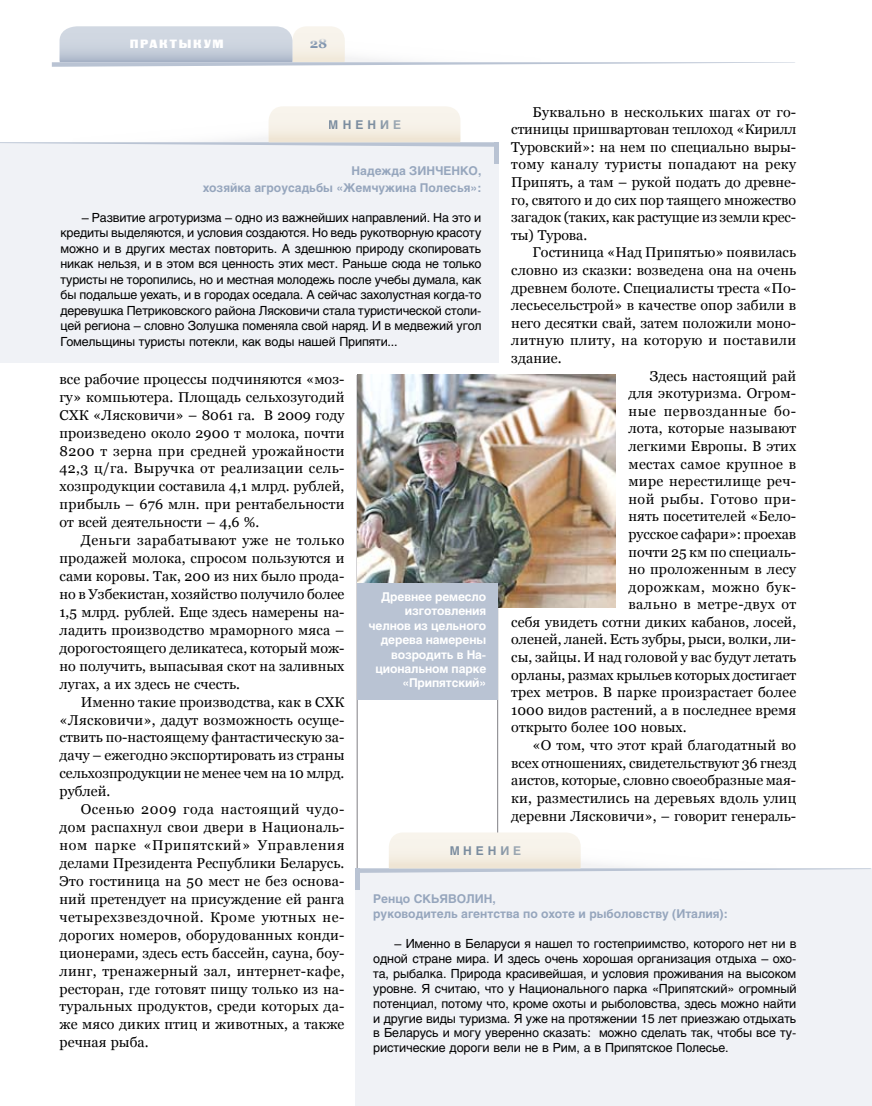
<style>
.page{position:relative;width:872px;height:1106px;background:#fff}
.page>*{position:absolute;margin:0;border:0;box-sizing:border-box;transform-origin:0 0}
.t1{font:14.25px/18px "Georgia";letter-spacing:.005em;color:#000;text-align:justify}
.t2{font:14.25px "Georgia";letter-spacing:.03em;color:#000}
.t3{font:14.25px "Georgia";letter-spacing:.025em;color:#000}
.t4{font:14.25px "Georgia";letter-spacing:.035em;color:#000}
.t5{font:14.25px "Georgia";letter-spacing:.045em;color:#000}
.t6{font:14.25px "Georgia";letter-spacing:.04em;color:#000}
.t7{font:700 13.5px "Georgia";color:#8095af}
.t8{font:12.45px/15.5px "Helios";letter-spacing:-.01em;color:#000;text-align:justify}
.t9{font:700 12px/16.2px "Helios";color:#96a6bd;text-align:right}
.t10{font:700 12px/14.4px "Helios";letter-spacing:-.01em;color:#fff;text-align:right}
.t11{font:700 12px "Helios";letter-spacing:.325em;color:#8095af}
.t12{font:12px "Black Grotesk C";letter-spacing:.15em;color:#fff}
</style>
<div class="page">
<svg style="left:52px;top:26px;width:743px;height:41px"></svg>
<hr style="left:357px;top:375px;width:1px;height:672px;background:#818084">
<hr style="left:497px;top:560px;width:1px;height:488px;background:#818084">
<div style="left:0;top:143px;width:498px;height:219px;background:#f0f2f6"></div>
<hr style="left:494px;top:142px;width:4px;height:22px;background:#b9c3d3">
<svg style="left:0;top:106px;width:494px;height:41px"></svg>
<div style="left:356px;top:868px;width:516px;height:238px;background:#f0f2f6"></div>
<hr style="left:356px;top:868px;width:4px;height:21px;background:#b9c3d3">
<svg style="left:356px;top:832px;width:515px;height:41px"></svg>
<img style="left:357px;top:375px;width:258px;height:232px">
<div style="left:357px;top:583px;width:140px;height:116px;background:#b9c3d3"></div>
<p class="t12" style="left:130px;top:36px;width:96px">практыкум</p>
<p class="t7" style="left:309px;top:35px;width:19px">28</p>
<p class="t1" style="left:511px;top:103px;width:286px;line-height:17.5px;text-indent:21px">Буквально в нескольких шагах от го&shy;стиницы пришвартован теплоход «Кирилл Туровский»: на нем по специально выры&shy;тому каналу туристы попадают на реку Припять, а там – рукой подать до древне&shy;го, святого и до сих пор таящего множество загадок (таких, как растущие из земли крес&shy;ты) Турова.</p>
<p class="t1" style="left:532px;top:243px;width:265px">Гостиница «Над Припятью» появилась</p>
<p class="t1" style="left:511px;top:261px;width:286px">словно из сказки: возведена она на очень</p>
<p class="t1" style="left:511px;top:279px;width:286px">древнем болоте. Специалисты треста «По-</p>
<p class="t1" style="left:511px;top:296px;width:286px">лесьесельстрой» в качестве опор забили в</p>
<p class="t1" style="left:511px;top:314px;width:286px">него десятки свай, затем положили моно-</p>
<p class="t2" style="left:511px;top:332px;width:286px">литную плиту, на которую и поставили</p>
<p class="t1" style="left:511px;top:349px;width:52px">здание.</p>
<p class="t1" style="left:649px;top:366px;width:148px">Здесь настоящий рай</p>
<p class="t1" style="left:628px;top:384px;width:169px">для экотуризма. Огром-</p>
<p class="t5" style="left:628px;top:403px;width:169px">ные первозданные бо-</p>
<p class="t1" style="left:628px;top:419px;width:169px">лота, которые называют</p>
<p class="t1" style="left:628px;top:437px;width:169px">легкими Европы. В этих</p>
<p class="t3" style="left:628px;top:455px;width:169px">местах самое крупное в</p>
<p class="t3" style="left:628px;top:473px;width:169px">мире нерестилище реч-</p>
<p class="t2" style="left:628px;top:491px;width:169px">ной рыбы. Готово при-</p>
<p class="t1" style="left:628px;top:507px;width:169px">нять посетителей «Бело-</p>
<p class="t1" style="left:628px;top:525px;width:169px">русское сафари»: проехав</p>
<p class="t1" style="left:628px;top:542px;width:169px">почти 25 км по специаль-</p>
<p class="t1" style="left:628px;top:560px;width:169px">но проложенным в лесу</p>
<p class="t6" style="left:628px;top:578px;width:169px">дорожкам, можно бук-</p>
<p class="t4" style="left:628px;top:596px;width:169px">вально в метре-двух от</p>
<p class="t1" style="left:511px;top:613px;width:286px">себя увидеть сотни диких кабанов, лосей,</p>
<p class="t1" style="left:511px;top:630px;width:286px">оленей, ланей. Есть зубры, рыси, волки, ли-</p>
<p class="t1" style="left:511px;top:648px;width:286px">сы, зайцы. И над головой у вас будут летать</p>
<p class="t1" style="left:511px;top:665px;width:286px">орланы, размах крыльев которых достигает</p>
<p class="t1" style="left:511px;top:683px;width:286px">трех метров. В парке произрастает более</p>
<p class="t1" style="left:511px;top:701px;width:286px">1000 видов растений, а в последнее время</p>
<p class="t1" style="left:511px;top:718px;width:177px">открыто более 100 новых.</p>
<p class="t1" style="left:532px;top:736px;width:265px">«О том, что этот край благодатный во</p>
<p class="t1" style="left:511px;top:753px;width:286px">всех отношениях, свидетельствуют 36 гнезд</p>
<p class="t1" style="left:511px;top:771px;width:286px">аистов, которые, словно своеобразные мая-</p>
<p class="t1" style="left:511px;top:789px;width:286px">ки, разместились на деревьях вдоль улиц</p>
<p class="t1" style="left:511px;top:806px;width:286px">деревни Лясковичи», – говорит генераль-</p>
<p class="t11" style="left:329px;top:118px;width:74px">МНЕНИЕ</p>
<p class="t9" style="left:203px;top:163px;width:280px">Надежда ЗИНЧЕНКО,<br>хозяйка агроусадьбы «Жемчужина Полесья»:</p>
<p class="t8" style="left:60px;top:210px;width:422px;text-indent:21px">– Развитие агротуризма – одно из важнейших направлений. На это и кредиты выделяются, и условия создаются. Но ведь рукотворную красоту можно и в других местах повторить. А здешнюю природу скопировать никак нельзя, и в этом вся ценность этих мест. Раньше сюда не только туристы не торопились, но и местная молодежь после учебы думала, как бы подальше уехать, и в городах оседала. А сейчас захолустная когда-то деревушка Петриковского района Лясковичи стала туристической столи&shy;цей региона – словно Золушка поменяла свой наряд. И в медвежий угол Гомельщины туристы потекли, как воды нашей Припяти...</p>
<p class="t1" style="left:60px;top:370px;width:286px">все рабочие процессы подчиняются «моз&shy;гу» компьютера. Площадь сельхозугодий СХК «Лясковичи» – 8061 га. В 2009 году произведено около 2900 т молока, почти 8200 т зерна при средней урожайности 42,3 ц/га. Выручка от реализации сель&shy;хозпродукции составила 4,1 млрд. рублей, прибыль – 676 млн. при рентабельности от всей деятельности – 4,6 %.</p>
<p class="t1" style="left:60px;top:531px;width:286px;text-indent:21px">Деньги зарабатывают уже не только продажей молока, спросом пользуются и сами коровы. Так, 200 из них было прода&shy;но в Узбекистан, хозяйство получило более 1,5 млрд. рублей. Еще здесь намерены на&shy;ладить производство мраморного мяса – дорогостоящего деликатеса, который мож&shy;но получить, выпасывая скот на заливных лугах, а их здесь не счесть.</p>
<p class="t1" style="left:60px;top:692px;width:286px;text-indent:21px">Именно такие производства, как в СХК «Лясковичи», дадут возможность осуще&shy;ствить по-настоящему фантастическую за&shy;дачу – ежегодно экспортировать из страны сельхозпродукции не менее чем на 10 млрд. рублей.</p>
<p class="t1" style="left:60px;top:800px;width:286px;text-indent:21px">Осенью 2009 года настоящий чудо&shy;дом распахнул свои двери в Националь&shy;ном парке «Припятский» Управления делами Президента Республики Беларусь.<br>Это гостиница на 50 мест не без основа&shy;ний претендует на присуждение ей ранга четырехзвездочной. Кроме уютных не&shy;дорогих номеров, оборудованных конди&shy;ционерами, здесь есть бассейн, сауна, боу&shy;линг, тренажерный зал, интернет-кафе, ресторан, где готовят пищу только из на&shy;туральных продуктов, среди которых да&shy;же мясо диких птиц и животных, а также речная рыба.</p>
<p class="t10" style="left:368px;top:589px;width:119px">Древнее ремесло изготовления челнов из цельного дерева намерены возродить в на&shy;циональном парке «Припятский»</p>
<p class="t11" style="left:449px;top:844px;width:74px">МНЕНИЕ</p>
<p class="t9" style="left:373px;top:892px;width:356px;line-height:14.4px;text-align:left">Ренцо СКЬЯВОЛИН,<br>руководитель агентства по охоте и рыболовству (Италия):</p>
<p class="t8" style="left:373px;top:935px;width:425px;line-height:15px;text-indent:21px">– Именно в Беларуси я нашел то гостеприимство, которого нет ни в одной стране мира. И здесь очень хорошая организация отдыха – охо&shy;та, рыбалка. Природа красивейшая, и условия проживания на высоком уровне. Я считаю, что у Национального парка «Припятский» огромный потенциал, потому что, кроме охоты и рыболовства, здесь можно найти и другие виды туризма. Я уже на протяжении 15 лет приезжаю отдыхать в Беларусь и могу уверенно сказать: можно сделать так, чтобы все ту&shy;ристические дороги вели не в Рим, а в Припятское Полесье.</p>
</div>
